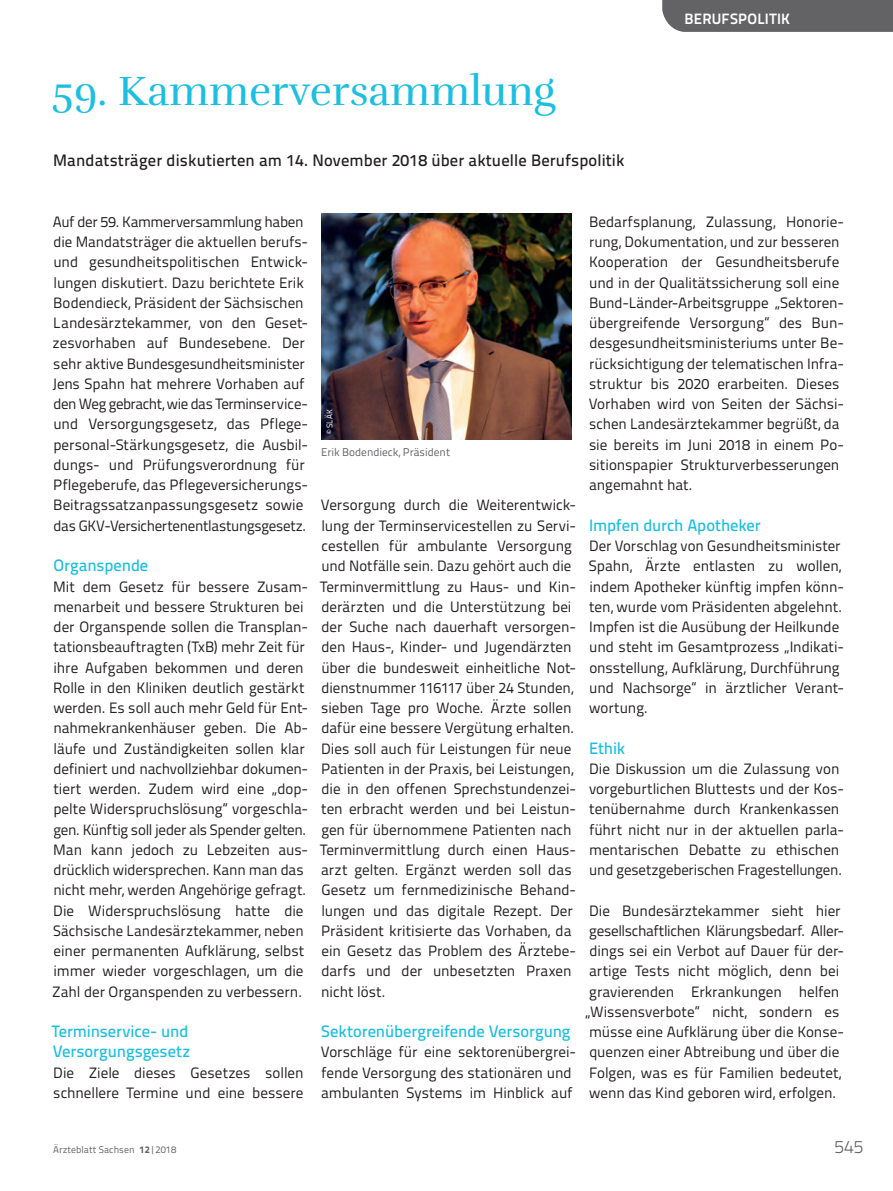
<style>
.page{position:relative;width:893px;height:1191px;background:#fff}
.page>*{position:absolute;margin:0;border:0;box-sizing:border-box;transform-origin:0 0}
.t1{font:42px "Rufina";color:#1cbfdf}
.t2{font:300 18px "Titillium Text";color:#636366}
.t3{font:500 16.5px/20.2px "Titillium Text";letter-spacing:-.005em;color:#1cbfdf}
.t4{font:500 16.5px "Titillium Text";letter-spacing:.01em;color:#231f20}
.t5{font:15px/20.2px "Titillium Text";color:#231f20}
.t6{font:700 15px "Titillium Text";letter-spacing:.01em;color:#fff}
.t7{font:11.25px "Titillium Text";color:#636366}
.t8{font:9.75px "Titillium Text";letter-spacing:.01em;color:#636366}
.t9{font:8.25px "Titillium Text";color:#fff}
.s1{font-weight:800}
</style>
<div class="page">
<div style="left:662px;top:0;width:231px;height:32px;background:#636366"></div>
<img style="left:321px;top:213px;width:251px;height:226px">
<h1 class="t1" style="left:52px;top:66px;width:505px">59. Kammerversammlung</h1>
<p class="t4" style="left:53px;top:148px;width:573px">Mandatsträger diskutierten am 14. November 2018 über aktuelle Berufspolitik</p>
<p class="t6" style="left:685px;top:7px;width:107px">BERUFSPOLITIK</p>
<p class="t5" style="left:53px;top:211px;width:257px">Auf der 59. Kammerversammlung haben die Mandatsträger die aktuellen berufs&shy;und gesundheitspolitischen Entwick&shy;lungen diskutiert. Dazu berichtete Erik Bodendieck, Präsident der Sächsischen Landesärztekammer, von den Geset&shy;zesvorhaben auf Bundesebene. Der sehr aktive Bundesgesundheitsminister Jens Spahn hat mehrere Vorhaben auf den Weg gebracht, wie das Terminservice&shy;und Versorgungsgesetz, das Pflege&shy;personal-Stärkungsgesetz, die Ausbil&shy;dungs- und Prüfungsverordnung für Pflegeberufe, das Pflegeversicherungs-Beitragssatzanpassungsgesetz sowie das GKV-Versichertenentlastungsgesetz.</p>
<p class="t3" style="left:54px;top:554px;width:96px">Organspende</p>
<p class="t5" style="left:52px;top:575px;width:258px">Mit dem Gesetz für bessere Zusam&shy;menarbeit und bessere Strukturen bei der Organspende sollen die Transplan&shy;tationsbeauftragten (TxB) mehr Zeit für ihre Aufgaben bekommen und deren Rolle in den Kliniken deutlich gestärkt werden. Es soll auch mehr Geld für Ent&shy;nahmekrankenhäuser geben. Die Ab-- läufe und Zuständigkeiten sollen klar definiert und nachvollziehbar dokumen&shy;tiert werden. Zudem wird eine „dop&shy;pelte Widerspruchslösung“ vorgeschla&shy;gen. Künftig soll jeder als Spender gelten.<br>Man kann jedoch zu Lebzeiten aus&shy;drücklich widersprechen. Kann man das nicht mehr, werden Angehörige gefragt.<br>Die Widerspruchslösung hatte die Sächsische Landesärztekammer, neben einer permanenten Aufklärung, selbst immer wieder vorgeschlagen, um die Zahl der Organspenden zu verbessern.</p>
<p class="t3" style="left:52px;top:1020px;width:140px">Terminservice- und<br>Versorgungsgesetz</p>
<p class="t5" style="left:53px;top:1061px;width:252px">Die Ziele dieses Gesetzes sollen schnellere Termine und eine bessere</p>
<p class="t9" style="left:323px;top:434px;width:26px;rotate:-90deg">© SLÄK</p>
<p class="t7" style="left:321px;top:444px;width:131px">Erik Bodendieck, Präsident</p>
<p class="t5" style="left:320px;top:494px;width:258px">Versorgung durch die Weiterentwick&shy;lung der Terminservicestellen zu Servi&shy;cestellen für ambulante Versorgung und Notfälle sein. Dazu gehört auch die Terminvermittlung zu Haus- und Kin&shy;derärzten und die Unterstützung bei der Suche nach dauerhaft versorgen&shy;den Haus-, Kinder- und Jugendärzten über die bundesweit einheitliche Not&shy;dienstnummer 116117 über 24 Stunden, sieben Tage pro Woche. Ärzte sollen dafür eine bessere Vergütung erhalten.<br>Dies soll auch für Leistungen für neue Patienten in der Praxis, bei Leistungen, die in den offenen Sprechstundenzei&shy;ten erbracht werden und bei Leistun&shy;gen für übernommene Patienten nach Terminvermittlung durch einen Haus&shy;arzt gelten. Ergänzt werden soll das Gesetz um fernmedizinische Behand&shy;lungen und das digitale Rezept. Der Präsident kritisierte das Vorhaben, da ein Gesetz das Problem des Ärztebe&shy;darfs und der unbesetzten Praxen nicht löst.</p>
<p class="t3" style="left:321px;top:1020px;width:251px">Sektorenübergreifende Versorgung</p>
<p class="t5" style="left:321px;top:1041px;width:257px">Vorschläge für eine sektorenübergrei&shy;fende Versorgung des stationären und ambulanten Systems im Hinblick auf</p>
<p class="t5" style="left:589px;top:211px;width:257px">Bedarfsplanung, Zulassung, Honorie&shy;rung, Dokumentation, und zur besseren Kooperation der Gesundheitsberufe und in der Qualitätssicherung soll eine Bund-Länder-Arbeitsgruppe „Sektoren&shy;übergreifende Versorgung“ des Bun&shy;desgesundheitsministeriums unter Be-- rücksichtigung der telematischen Infra&shy;struktur bis 2020 erarbeiten. Dieses Vorhaben wird von Seiten der Sächsi&shy;schen Landesärztekammer begrüßt, da sie bereits im Juni 2018 in einem Po-- sitionspapier Strukturverbesserungen angemahnt hat.</p>
<p class="t3" style="left:589px;top:514px;width:173px">Impfen durch Apotheker</p>
<p class="t5" style="left:589px;top:535px;width:257px">Der Vorschlag von Gesundheitsminister Spahn, Ärzte entlasten zu wollen, indem Apotheker künftig impfen könn&shy;ten, wurde vom Präsidenten abgelehnt.<br>Impfen ist die Ausübung der Heilkunde und steht im Gesamtprozess „Indikati&shy;onsstellung, Aufklärung, Durchführung und Nachsorge“ in ärztlicher Verant&shy;wortung.</p>
<p class="t3" style="left:589px;top:736px;width:38px">Ethik</p>
<p class="t5" style="left:589px;top:757px;width:256px">Die Diskussion um die Zulassung von vorgeburtlichen Bluttests und der Kos&shy;tenübernahme durch Krankenkassen führt nicht nur in der aktuellen parla&shy;mentarischen Debatte zu ethischen und gesetzgeberischen Fragestellungen.</p>
<p class="t5" style="left:585px;top:899px;width:260px">Die Bundesärztekammer sieht hier gesellschaftlichen Klärungsbedarf. Aller&shy;dings sei ein Verbot auf Dauer für der&shy;artige Tests nicht möglich, denn bei gravierenden Erkrankungen helfen „Wissensverbote“ nicht, sondern es müsse eine Aufklärung über die Konse&shy;quenzen einer Abtreibung und über die Folgen, was es für Familien bedeutet, wenn das Kind geboren wird, erfolgen.</p>
<p class="t8" style="left:53px;top:1142px;width:125px">Ärzteblatt Sachsen <span class="s1">12</span>|2018</p>
<p class="t2" style="left:835px;top:1133px;width:30px">545</p>
</div>
